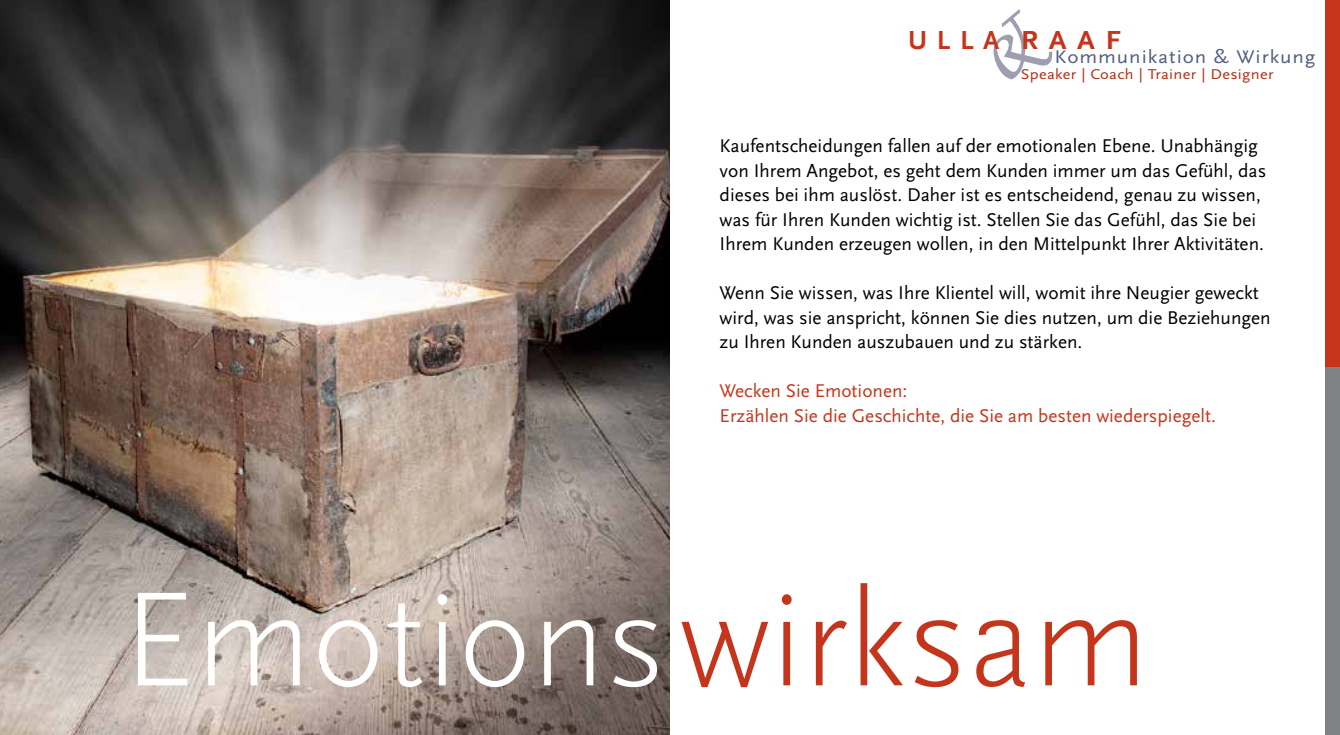
<style>
.page{position:relative;width:1340px;height:735px;background:#fff}
.page>*{position:absolute;margin:0;border:0;box-sizing:border-box;transform-origin:0 0}
.t1{font:300 140px "Scala Sans";color:#fff}
.t2{font:700 27.3px "Scala Sans";letter-spacing:.35em;color:#c5351c}
.t3{font:19.25px/24.5px "Scala Sans";color:#000}
.t4{font:19.25px/24.5px "Scala Sans";color:#c5351c}
.t5{font:19.07px "Scala Sans";letter-spacing:.045em;color:#535e7e;scale:1.1 1}
.t6{font:14.88px "Scala Sans";letter-spacing:.02em;color:#b22f16;scale:1.1 1}
.s1{color:#c5351c}
</style>
<div class="page">
<div style="left:1324px;top:0;width:15px;height:367px;background:#c5351c"></div>
<div style="left:1324px;top:367px;width:15px;height:367px;background:#808285"></div>
<img style="left:0;top:0;width:670px;height:734px">
<h2 class="t2" style="left:908px;top:25px;width:214px">ULLA RAAF</h2>
<p class="t5" style="left:1054px;top:47px;width:239px">Kommunikation &amp; Wirkung</p>
<p class="t6" style="left:1020px;top:66px;width:231px">Speaker | Coach | Trainer | Designer</p>
<p class="t3" style="left:719px;top:134px;width:548px">Kaufentscheidungen fallen auf der emotionalen Ebene. Unabhängig von Ihrem Angebot, es geht dem Kunden immer um das Gefühl, das dieses bei ihm auslöst. Daher ist es entscheidend, genau zu wissen, was für Ihren Kunden wichtig ist. Stellen Sie das Gefühl, das Sie bei Ihrem Kunden erzeugen wollen, in den Mittelpunkt Ihrer Aktivitäten.</p>
<p class="t3" style="left:719px;top:281px;width:552px">Wenn Sie wissen, was Ihre Klientel will, womit ihre Neugier geweckt wird, was sie anspricht, können Sie dies nutzen, um die Beziehungen zu Ihren Kunden auszubauen und zu stärken.</p>
<p class="t4" style="left:719px;top:379px;width:498px">Wecken Sie Emotionen:<br>Erzählen Sie die Geschichte, die Sie am besten wiederspiegelt.</p>
<h1 class="t1" style="left:122px;top:563px;width:1028px">Emotions<span class="s1">wirksam</span></h1>
</div>
